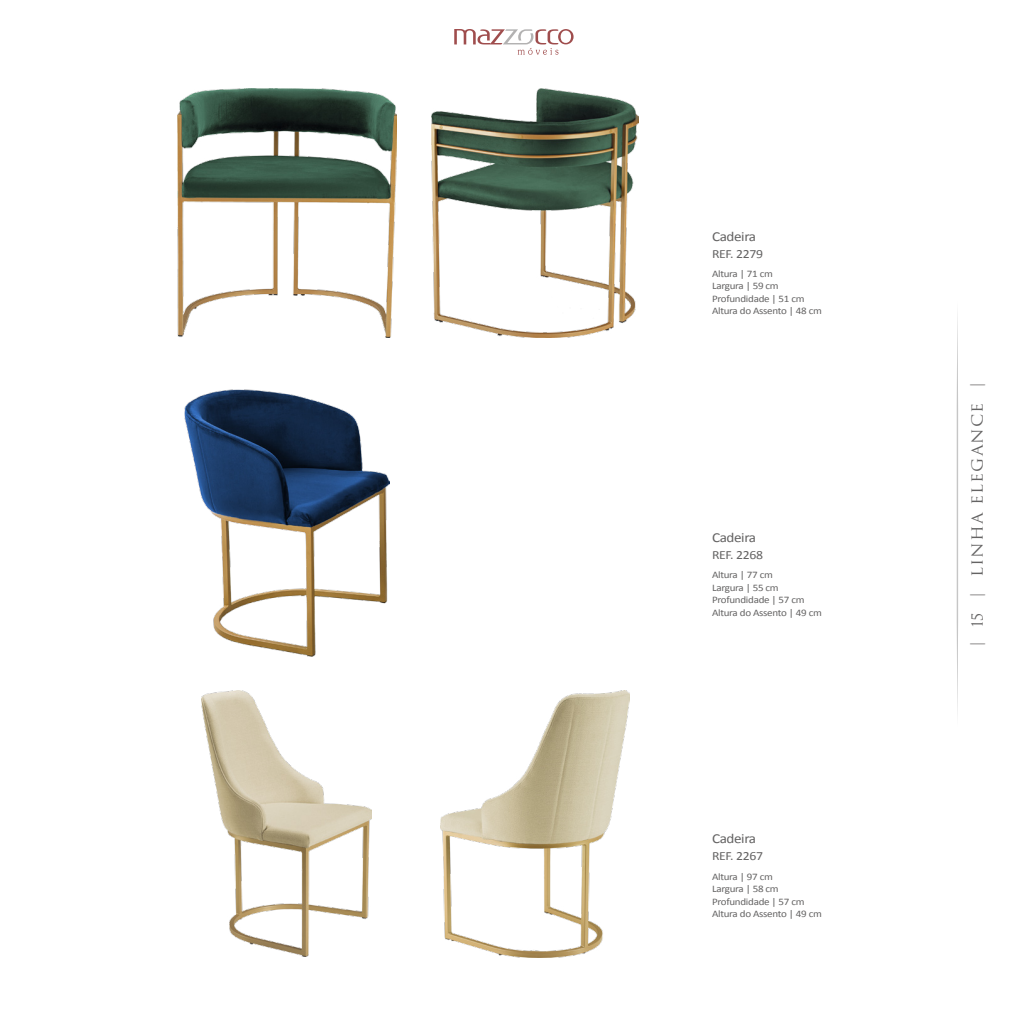
<style>
.page{position:relative;width:1028px;height:1028px;background:#fff}
.page>*{position:absolute;margin:0;border:0;box-sizing:border-box;transform-origin:0 0}
.t1{font:15px "Trajan Pro 3";letter-spacing:.07em;color:#646363;scale:1.1 1}
.t2{font:15px "Trajan Pro 3";letter-spacing:.07em;color:#646363}
.t3{font:13.75px "Calibri";letter-spacing:-.025em;color:#646363;scale:1.1 1}
.t4{font:12.5px "Calibri";letter-spacing:-.025em;color:#646363;scale:1.1 1}
.t5{font:10px/12.5px "Calibri";letter-spacing:-.025em;color:#646363;scale:1.1 1}
</style>
<div class="page">
<svg style="left:956px;top:314px;width:2px;height:400px"></svg>
<svg style="left:454px;top:29px;width:119px;height:26px"></svg>
<img style="left:184px;top:389px;width:205px;height:267px">
<img style="left:440px;top:690px;width:189px;height:267px">
<img style="left:201px;top:691px;width:171px;height:265px">
<img style="left:431px;top:89px;width:207px;height:248px">
<img style="left:177px;top:89px;width:219px;height:248px">
<h2 class="t3" style="left:712px;top:227px;width:42px">Cadeira</h2>
<p class="t4" style="left:712px;top:246px;width:48px">REF. 2279</p>
<p class="t5" style="left:712px;top:267px;width:101px">Altura | 71 cm<br>Largura | 59 cm<br>Profundidade | 51 cm<br>Altura do Assento | 48 cm</p>
<h2 class="t3" style="left:712px;top:529px;width:42px">Cadeira</h2>
<p class="t4" style="left:712px;top:547px;width:48px">REF. 2268</p>
<p class="t5" style="left:712px;top:568px;width:101px">Altura | 77 cm<br>Largura | 55 cm<br>Profundidade | 57 cm<br>Altura do Assento | 49 cm</p>
<h2 class="t3" style="left:712px;top:830px;width:42px">Cadeira</h2>
<p class="t4" style="left:712px;top:848px;width:48px">REF. 2267</p>
<p class="t5" style="left:712px;top:870px;width:101px">Altura | 97 cm<br>Largura | 58 cm<br>Profundidade | 57 cm<br>Altura do Assento | 49 cm</p>
<h1 class="t1" style="left:967px;top:599px;width:200px;rotate:-90deg">| LINHA ELEGANCE |</h1>
<h1 class="t2" style="left:967px;top:627px;width:16px;rotate:-90deg">15</h1>
<h1 class="t1" style="left:965px;top:647px;width:9px;rotate:-90deg">|</h1>
</div>
